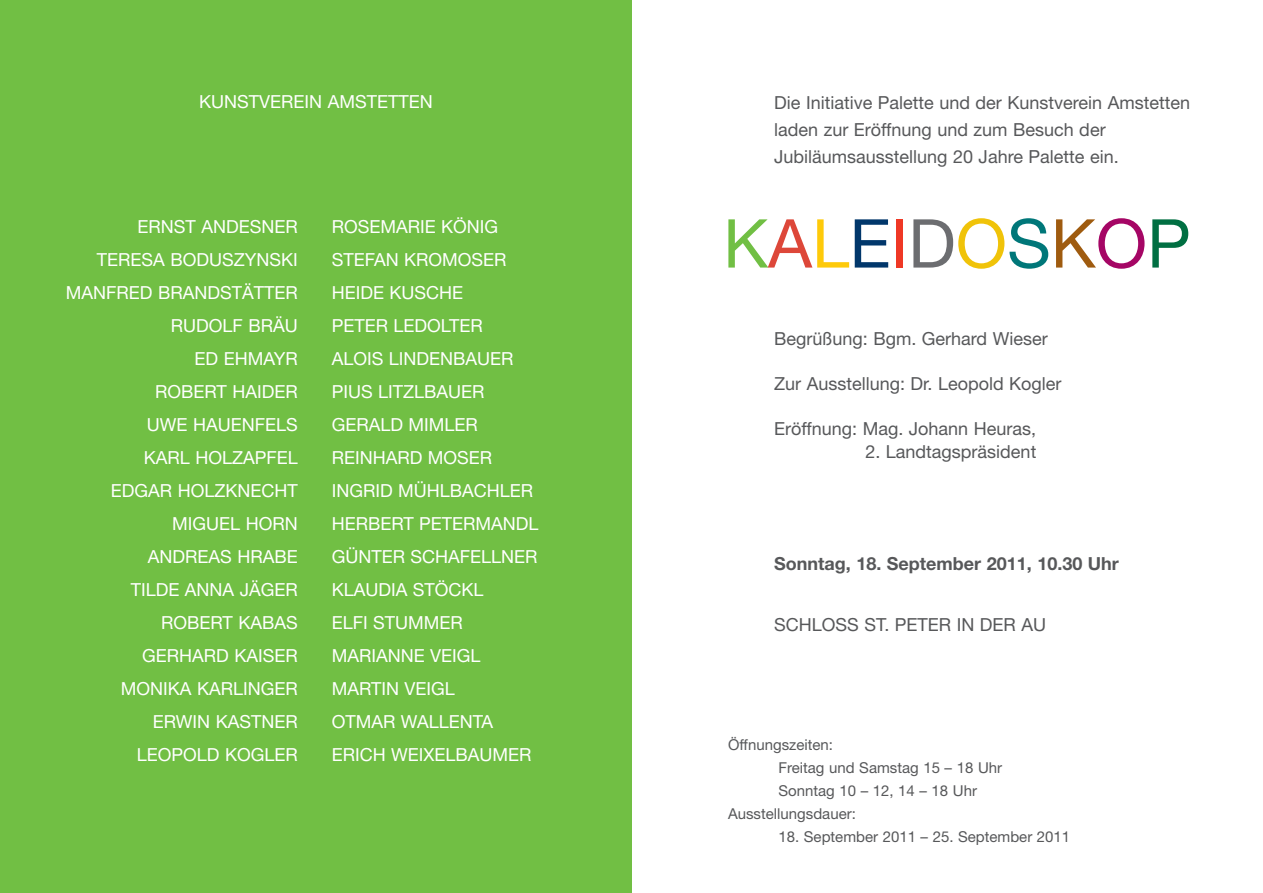
<style>
.page{position:relative;width:1263px;height:893px;background:#fff}
.page>*{position:absolute;margin:0;border:0;box-sizing:border-box;transform-origin:0 0}
.t1{font:67.5px "Helvetica Neue";color:#71bf44}
.t2{font:18px/33px "Helvetica Neue";color:#fff;text-align:right}
.t3{font:18px/27px "Helvetica Neue";color:#57585a}
.t4{font:700 18px "Helvetica Neue";color:#57585a}
.t5{font:15px "Helvetica Neue";color:#57585a}
.s1{color:#dd4739}
.s2{color:#feca0a}
.s3{color:#01376b}
.s4{color:#ef3825}
.s5{color:#6c6d70}
.s6{color:#f0c309}
.s7{color:#007779}
.s8{color:#9f5b0f}
.s9{color:#a50665}
.s10{color:#006f42}
</style>
<div class="page">
<div style="left:0;top:0;width:631px;height:893px;background:#71bf44"></div>
<p class="t2" style="left:199px;top:87px;width:235px">KUNSTVEREIN AMSTETTEN</p>
<p class="t2" style="left:66px;top:212px;width:233px">ERNST ANDESNER<br>TERESA BODUSZYNSKI<br>MANFRED BRANDSTÄTTER<br>RUDOLF BRÄU<br>ED EHMAYR<br>ROBERT HAIDER<br>UWE HAUENFELS<br>KARL HOLZAPFEL<br>EDGAR HOLZKNECHT<br>MIGUEL HORN<br>ANDREAS HRABE<br>TILDE ANNA JÄGER<br>ROBERT KABAS<br>GERHARD KAISER<br>MONIKA KARLINGER<br>ERWIN KASTNER<br>LEOPOLD KOGLER</p>
<p class="t2" style="left:332px;top:212px;width:208px;text-align:left">ROSEMARIE KÖNIG<br>STEFAN KROMOSER<br>HEIDE KUSCHE<br>PETER LEDOLTER<br>ALOIS LINDENBAUER<br>PIUS LITZLBAUER<br>GERALD MIMLER<br>REINHARD MOSER<br>INGRID MÜHLBACHLER<br>HERBERT PETERMANDL<br>GÜNTER SCHAFELLNER<br>KLAUDIA STÖCKL<br>ELFI STUMMER<br>MARIANNE VEIGL<br>MARTIN VEIGL<br>OTMAR WALLENTA<br>ERICH WEIXELBAUMER</p>
<p class="t3" style="left:774px;top:91px;width:417px">Die Initiative Palette und der Kunstverein Amstetten laden zur Eröffnung und zum Besuch der<br>Jubiläumsausstellung 20 Jahre Palette ein.</p>
<h1 class="t1" style="left:723px;top:219px;width:469px">K<span class="s1">A</span><span class="s2">L</span><span class="s3">E</span><span class="s4">I</span><span class="s5">D</span><span class="s6">O</span><span class="s7">S</span><span class="s8">K</span><span class="s9">O</span><span class="s10">P</span></h1>
<p class="t3" style="left:774px;top:327px;width:275px">Begrüßung: Bgm. Gerhard Wieser</p>
<p class="t3" style="left:774px;top:372px;width:289px">Zur Ausstellung: Dr. Leopold Kogler</p>
<p class="t3" style="left:774px;top:417px;width:263px">Eröffnung: Mag. Johann Heuras,</p>
<p class="t3" style="left:865px;top:440px;width:172px">2. Landtagspräsident</p>
<p class="t4" style="left:774px;top:558px;width:346px">Sonntag, 18. September 2011, 10.30 Uhr</p>
<p class="t3" style="left:774px;top:613px;width:273px">SCHLOSS ST. PETER IN DER AU</p>
<p class="t5" style="left:728px;top:740px;width:107px">Öffnungszeiten:</p>
<p class="t5" style="left:778px;top:763px;width:225px">Freitag und Samstag 15 – 18 Uhr</p>
<p class="t5" style="left:778px;top:786px;width:200px">Sonntag 10 – 12, 14 – 18 Uhr</p>
<p class="t5" style="left:728px;top:808px;width:129px">Ausstellungsdauer:</p>
<p class="t5" style="left:778px;top:831px;width:293px">18. September 2011 – 25. September 2011</p>
</div>
